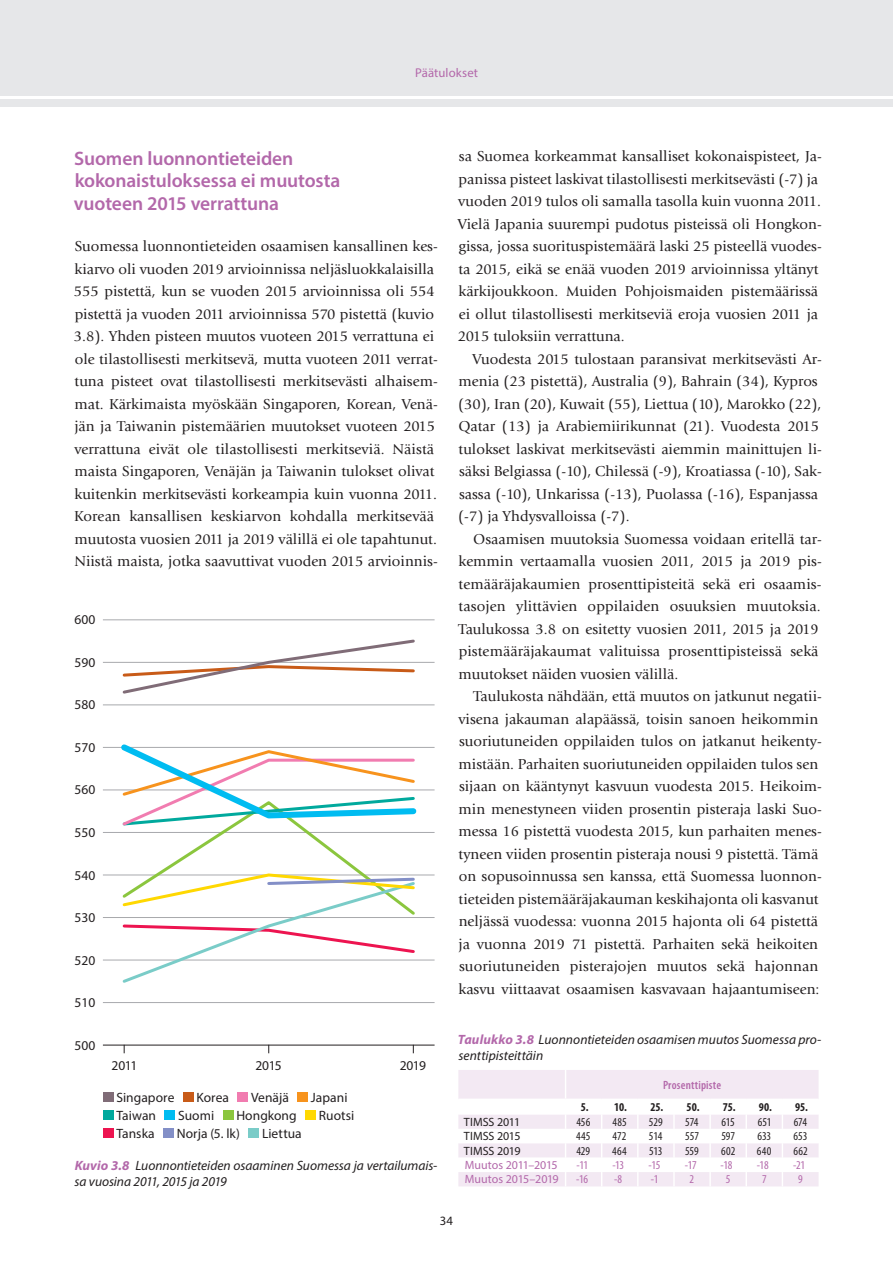
<style>
.page{position:relative;width:893px;height:1263px;background:#fff}
.page>*{position:absolute;margin:0;border:0;box-sizing:border-box;transform-origin:0 0}
.t1{font:600 19.5px/22.5px "Myriad Pro";letter-spacing:-.005em;color:#b368aa}
.t2{font:15px/22.5px "Giovanni";color:#231f20}
.t3{font:italic 13.5px/16.2px "Myriad Pro";color:#231f20}
.t4{font:13.5px "Myriad Pro";color:#231f20}
.t5{font:12.75px "Myriad Pro";letter-spacing:.005em;color:#b368aa}
.t6{font:12.75px "Myriad Pro";color:#231f20}
.t7{font:condensed 12px "Myriad Pro";color:#231f20}
.t8{font:condensed 12px "Myriad Pro";letter-spacing:-.02em;color:#b368aa}
.t9{font:12px "Myriad Pro";letter-spacing:-.005em;color:#b368aa}
.t10{font:12px "Myriad Pro";letter-spacing:-.005em;color:#231f20}
.t11{font:700 condensed 12px "Myriad Pro";color:#231f20}
.t12{font:600 condensed 12px "Myriad Pro";letter-spacing:.015em;color:#b368aa}
.s1{font-weight:700;color:#b368aa}
</style>
<div class="page">
<hr style="left:103px;top:704px;width:332px;height:1px;background:#a8a9ad">
<hr style="left:103px;top:662px;width:332px;height:1px;background:#a8a9ad">
<hr style="left:103px;top:619px;width:332px;height:1px;background:#a8a9ad">
<hr style="left:103px;top:832px;width:332px;height:1px;background:#a8a9ad">
<hr style="left:103px;top:875px;width:332px;height:1px;background:#a8a9ad">
<hr style="left:103px;top:917px;width:332px;height:1px;background:#a8a9ad">
<hr style="left:103px;top:960px;width:332px;height:1px;background:#a8a9ad">
<hr style="left:103px;top:1002px;width:332px;height:1px;background:#a8a9ad">
<hr style="left:103px;top:789px;width:332px;height:1px;background:#a8a9ad">
<hr style="left:103px;top:747px;width:332px;height:1px;background:#a8a9ad">
<hr style="left:103px;top:1045px;width:332px;height:1px;background:#231f20">
<div style="left:103px;top:1092px;width:11px;height:9px;background:#806c77"></div>
<div style="left:183px;top:1092px;width:11px;height:9px;background:#c85b18"></div>
<div style="left:238px;top:1092px;width:10px;height:9px;background:#f17cb0"></div>
<div style="left:297px;top:1092px;width:11px;height:9px;background:#f7931d"></div>
<div style="left:103px;top:1110px;width:11px;height:9px;background:#00a99d"></div>
<div style="left:165px;top:1110px;width:10px;height:9px;background:#00bcf1"></div>
<div style="left:223px;top:1110px;width:10px;height:9px;background:#8bc63e"></div>
<div style="left:305px;top:1110px;width:11px;height:9px;background:#ffd801"></div>
<div style="left:103px;top:1128px;width:11px;height:9px;background:#ed1450"></div>
<div style="left:163px;top:1128px;width:11px;height:9px;background:#838fc7"></div>
<div style="left:249px;top:1128px;width:10px;height:9px;background:#7accc8"></div>
<svg style="left:121px;top:639px;width:296px;height:55px"></svg>
<svg style="left:116px;top:744px;width:303px;height:239px"></svg>
<svg style="left:458px;top:1070px;width:361px;height:116px"></svg>
<hr style="left:458px;top:1098px;width:108px;height:2px;background:#fff">
<hr style="left:566px;top:1098px;width:36px;height:2px;background:#fff">
<hr style="left:602px;top:1098px;width:36px;height:2px;background:#fff">
<hr style="left:638px;top:1098px;width:36px;height:2px;background:#fff">
<hr style="left:674px;top:1098px;width:36px;height:2px;background:#fff">
<hr style="left:710px;top:1098px;width:36px;height:2px;background:#fff">
<hr style="left:746px;top:1098px;width:36px;height:2px;background:#fff">
<hr style="left:782px;top:1098px;width:37px;height:2px;background:#fff">
<div style="left:0;top:0;width:893px;height:106px;background:#e6e7e9"></div>
<hr style="left:0;top:96px;width:893px;height:3px;background:#fff">
<p class="t5" style="left:415px;top:64px;width:65px">Päätulokset</p>
<h1 class="t1" style="left:74px;top:146px;width:268px">Suomen luonnontieteiden kokonaistuloksessa ei muutosta vuoteen 2015 verrattuna</h1>
<p class="t2" style="left:74px;top:235px;width:365px">Suomessa luonnontieteiden osaamisen kansallinen kes&shy;kiarvo oli vuoden 2019 arvioinnissa neljäsluokkalaisilla 555 pistettä, kun se vuoden 2015 arvioinnissa oli 554 pistettä ja vuoden 2011 arvioinnissa 570 pistettä (kuvio 3.8). Yhden pisteen muutos vuoteen 2015 verrattuna ei ole tilastollisesti merkitsevä, mutta vuoteen 2011 verrat&shy;tuna pisteet ovat tilastollisesti merkitsevästi alhaisem&shy;mat. Kärkimaista myöskään Singaporen, Korean, Venä&shy;jän ja Taiwanin pistemäärien muutokset vuoteen 2015 verrattuna eivät ole tilastollisesti merkitseviä. Näistä maista Singaporen, Venäjän ja Taiwanin tulokset olivat kuitenkin merkitsevästi korkeampia kuin vuonna 2011.<br>Korean kansallisen keskiarvon kohdalla merkitsevää muutosta vuosien 2011 ja 2019 välillä ei ole tapahtunut.<br>Niistä maista, jotka saavuttivat vuoden 2015 arvioinnis-</p>
<p class="t4" style="left:75px;top:611px;width:22px">600</p>
<p class="t4" style="left:74px;top:654px;width:22px">590</p>
<p class="t4" style="left:74px;top:696px;width:22px">580</p>
<p class="t4" style="left:74px;top:739px;width:22px">570</p>
<p class="t4" style="left:74px;top:782px;width:22px">560</p>
<p class="t4" style="left:74px;top:824px;width:22px">550</p>
<p class="t4" style="left:74px;top:867px;width:22px">540</p>
<p class="t4" style="left:74px;top:909px;width:22px">530</p>
<p class="t4" style="left:74px;top:952px;width:22px">520</p>
<p class="t4" style="left:74px;top:994px;width:22px">510</p>
<p class="t4" style="left:74px;top:1037px;width:22px">500</p>
<p class="t4" style="left:112px;top:1057px;width:27px">2011</p>
<p class="t4" style="left:255px;top:1057px;width:28px">2015</p>
<p class="t4" style="left:400px;top:1057px;width:28px">2019</p>
<p class="t4" style="left:116px;top:1089px;width:60px">Singapore</p>
<p class="t4" style="left:197px;top:1089px;width:34px">Korea</p>
<p class="t4" style="left:251px;top:1089px;width:39px">Venäjä</p>
<p class="t4" style="left:311px;top:1089px;width:38px">Japani</p>
<p class="t4" style="left:116px;top:1107px;width:41px">Taiwan</p>
<p class="t4" style="left:178px;top:1107px;width:38px">Suomi</p>
<p class="t4" style="left:236px;top:1107px;width:62px">Hongkong</p>
<p class="t4" style="left:319px;top:1107px;width:37px">Ruotsi</p>
<p class="t4" style="left:116px;top:1125px;width:40px">Tanska</p>
<p class="t4" style="left:177px;top:1125px;width:65px">Norja (5. lk)</p>
<p class="t4" style="left:262px;top:1125px;width:41px">Liettua</p>
<p class="t3" style="left:75px;top:1157px;width:364px"><span class="s1">Kuvio 3.8</span> Luonnontieteiden osaaminen Suomessa ja vertailumais&shy;sa vuosina 2011, 2015 ja 2019</p>
<p class="t2" style="left:458px;top:145px;width:366px">sa Suomea korkeammat kansalliset kokonaispisteet, Ja&shy;panissa pisteet laskivat tilastollisesti merkitsevästi (-7) ja vuoden 2019 tulos oli samalla tasolla kuin vuonna 2011.<br>Vielä Japania suurempi pudotus pisteissä oli Hongkon&shy;gissa, jossa suorituspistemäärä laski 25 pisteellä vuodes&shy;ta 2015, eikä se enää vuoden 2019 arvioinnissa yltänyt kärkijoukkoon. Muiden Pohjoismaiden pistemäärissä ei ollut tilastollisesti merkitseviä eroja vuosien 2011 ja 2015 tuloksiin verrattuna.</p>
<p class="t2" style="left:458px;top:348px;width:365px;text-indent:14px">Vuodesta 2015 tulostaan paransivat merkitsevästi Ar&shy;menia (23 pistettä), Australia (9), Bahrain (34), Kypros (30), Iran (20), Kuwait (55), Liettua (10), Marokko (22), Qatar (13) ja Arabiemiirikunnat (21). Vuodesta 2015 tulokset laskivat merkitsevästi aiemmin mainittujen li&shy;säksi Belgiassa (-10), Chilessä (-9), Kroatiassa (-10), Sak&shy;sassa (-10), Unkarissa (-13), Puolassa (-16), Espanjassa (-7) ja Yhdysvalloissa (-7).</p>
<p class="t2" style="left:458px;top:528px;width:365px;text-indent:15px">Osaamisen muutoksia Suomessa voidaan eritellä tar&shy;kemmin vertaamalla vuosien 2011, 2015 ja 2019 pis&shy;temääräjakaumien prosenttipisteitä sekä eri osaamis&shy;tasojen ylittävien oppilaiden osuuksien muutoksia.<br>Taulukossa 3.8 on esitetty vuosien 2011, 2015 ja 2019 pistemääräjakaumat valituissa prosenttipisteissä sekä muutokset näiden vuosien välillä.</p>
<p class="t2" style="left:458px;top:685px;width:365px;text-indent:15px">Taulukosta nähdään, että muutos on jatkunut negatii&shy;visena jakauman alapäässä, toisin sanoen heikommin suoriutuneiden oppilaiden tulos on jatkanut heikenty&shy;mistään. Parhaiten suoriutuneiden oppilaiden tulos sen sijaan on kääntynyt kasvuun vuodesta 2015. Heikoim&shy;min menestyneen viiden prosentin pisteraja laski Suo&shy;messa 16 pistettä vuodesta 2015, kun parhaiten menes&shy;tyneen viiden prosentin pisteraja nousi 9 pistettä. Tämä on sopusoinnussa sen kanssa, että Suomessa luonnon&shy;tieteiden pistemääräjakauman keskihajonta oli kasvanut neljässä vuodessa: vuonna 2015 hajonta oli 64 pistettä ja vuonna 2019 71 pistettä. Parhaiten sekä heikoiten suoriutuneiden pisterajojen muutos sekä hajonnan kasvu viittaavat osaamisen kasvavaan hajaantumiseen:</p>
<p class="t3" style="left:458px;top:1031px;width:365px"><span class="s1">Taulukko 3.8</span> Luonnontieteiden osaamisen muutos Suomessa pro&shy;senttipisteittäin</p>
<p class="t12" style="left:663px;top:1078px;width:60px">Prosenttipiste</p>
<p class="t11" style="left:581px;top:1100px;width:48px">5. 10.</p>
<p class="t11" style="left:650px;top:1100px;width:51px">25. 50.</p>
<p class="t11" style="left:723px;top:1100px;width:51px">75. 90.</p>
<p class="t11" style="left:795px;top:1100px;width:14px">95.</p>
<p class="t10" style="left:464px;top:1114px;width:58px">TIMSS 2011</p>
<p class="t7" style="left:576px;top:1114px;width:15px">456</p>
<p class="t7" style="left:612px;top:1114px;width:16px">485</p>
<p class="t7" style="left:649px;top:1114px;width:15px">529</p>
<p class="t7" style="left:685px;top:1114px;width:15px">574</p>
<p class="t7" style="left:722px;top:1114px;width:15px">615</p>
<p class="t7" style="left:758px;top:1114px;width:15px">651</p>
<p class="t7" style="left:794px;top:1114px;width:15px">674</p>
<p class="t10" style="left:464px;top:1129px;width:58px">TIMSS 2015</p>
<p class="t7" style="left:576px;top:1129px;width:16px">445</p>
<p class="t7" style="left:613px;top:1129px;width:15px">472</p>
<p class="t7" style="left:649px;top:1129px;width:15px">514</p>
<p class="t7" style="left:685px;top:1129px;width:15px">557</p>
<p class="t7" style="left:721px;top:1129px;width:15px">597</p>
<p class="t7" style="left:757px;top:1129px;width:15px">633</p>
<p class="t7" style="left:793px;top:1129px;width:15px">653</p>
<p class="t10" style="left:464px;top:1143px;width:58px">TIMSS 2019</p>
<p class="t7" style="left:576px;top:1143px;width:15px">429</p>
<p class="t7" style="left:612px;top:1143px;width:16px">464</p>
<p class="t7" style="left:649px;top:1143px;width:15px">513</p>
<p class="t7" style="left:685px;top:1143px;width:15px">559</p>
<p class="t7" style="left:721px;top:1143px;width:16px">602</p>
<p class="t7" style="left:757px;top:1143px;width:16px">640</p>
<p class="t7" style="left:793px;top:1143px;width:16px">662</p>
<p class="t9" style="left:465px;top:1157px;width:94px">Muutos 2011–2015</p>
<p class="t8" style="left:577px;top:1158px;width:13px">-11</p>
<p class="t8" style="left:612px;top:1158px;width:13px">-13</p>
<p class="t8" style="left:649px;top:1158px;width:13px">-15</p>
<p class="t8" style="left:685px;top:1158px;width:13px">-17</p>
<p class="t8" style="left:721px;top:1158px;width:13px">-18</p>
<p class="t8" style="left:757px;top:1158px;width:13px">-18</p>
<p class="t8" style="left:793px;top:1158px;width:14px">-21</p>
<p class="t9" style="left:465px;top:1172px;width:96px">Muutos 2015–2019</p>
<p class="t8" style="left:576px;top:1172px;width:13px">-16</p>
<p class="t8" style="left:614px;top:1172px;width:10px">-8</p>
<p class="t8" style="left:651px;top:1172px;width:9px">-1</p>
<p class="t8" style="left:690px;top:1172px;width:6px">2</p>
<p class="t8" style="left:726px;top:1172px;width:6px">5</p>
<p class="t8" style="left:762px;top:1172px;width:6px">7</p>
<p class="t8" style="left:798px;top:1172px;width:6px">9</p>
<p class="t6" style="left:440px;top:1212px;width:15px">34</p>
</div>
